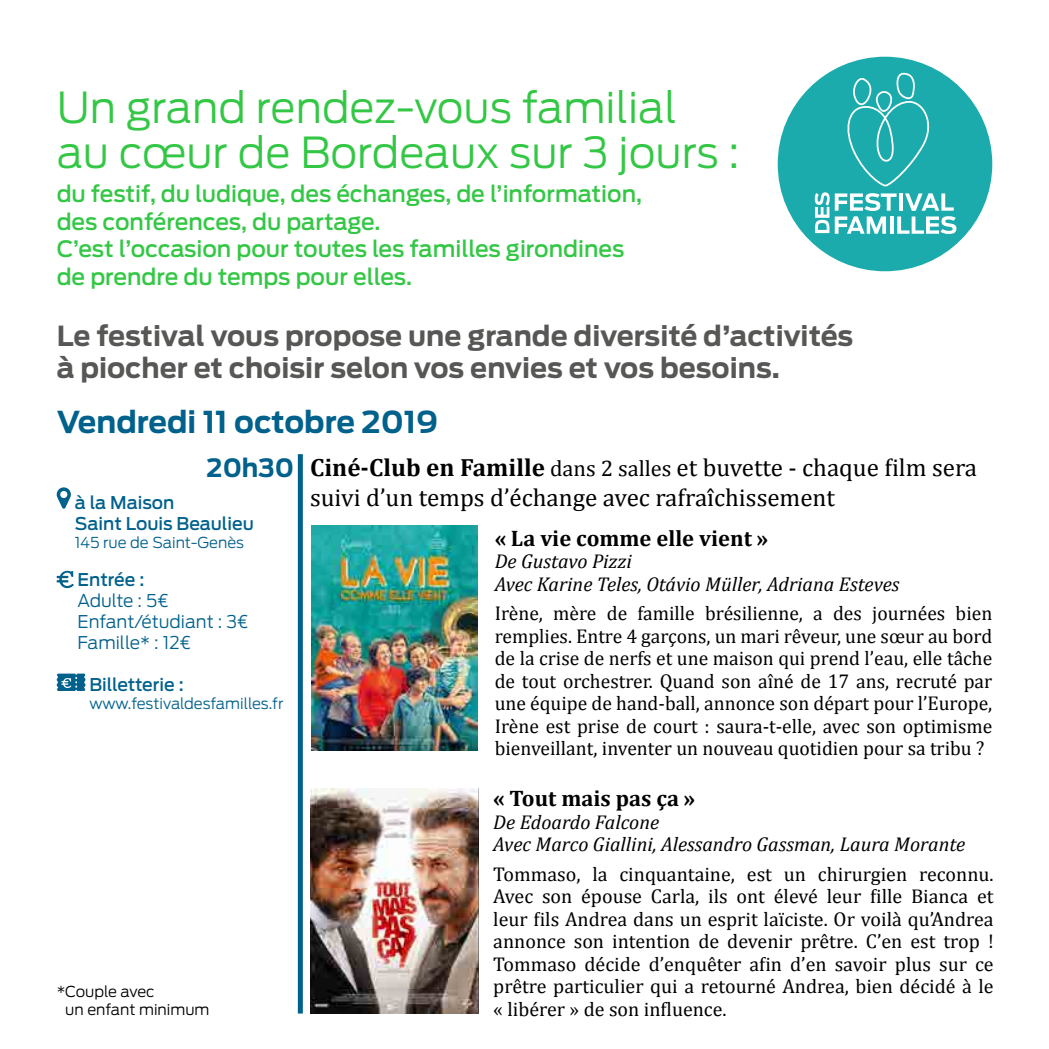
<style>
.page{position:relative;width:1049px;height:1049px;background:#fff}
.page>*{position:absolute;margin:0;border:0;box-sizing:border-box;transform-origin:0 0}
.t1{font:300 42.5px/45px "Antenna";color:#33c745}
.t2{font:700 30px "Antenna";color:#00618c}
.t3{font:700 27.5px/32.5px "Antenna";color:#575756}
.t4{font:25px/30px "Cambria";color:#000}
.t5{font:700 25px "Antenna";color:#00618c}
.t6{font:500 22.5px/27.5px "Antenna";color:#33c745}
.t7{font:700 22.5px "Cambria";color:#000}
.t8{font:20px/22.5px "Cambria";color:#000;text-align:justify}
.t9{font:italic 20px/22.5px "Cambria";color:#000}
.t10{font:500 17.5px/21px "Antenna";color:#00618c}
.t11{font:300 17.5px/21px "Antenna";color:#00618c}
.t12{font:300 15px "Antenna";color:#00618c}
.t13{font:300 15px/18px "Antenna";color:#000}
.s1{font-weight:700}
.s2{font-size:22.5px}
</style>
<div class="page">
<img style="left:310px;top:788px;width:169px;height:225px">
<img style="left:312px;top:526px;width:165px;height:225px">
<svg style="left:57px;top:487px;width:14px;height:22px"></svg>
<svg style="left:57px;top:571px;width:17px;height:17px"></svg>
<svg style="left:57px;top:673px;width:29px;height:18px"></svg>
<div style="left:298px;top:454px;width:5px;height:559px;background:#00618c"></div>
<div style="left:778px;top:57px;width:214px;height:214px;background:#1cabad;border-radius:50%"></div>
<svg style="left:815px;top:72px;width:141px;height:162px"></svg>
<h1 class="t1" style="left:57px;top:85px;width:684px">Un grand rendez-vous familial au cœur de Bordeaux sur 3 jours :</h1>
<p class="t6" style="left:57px;top:180px;width:587px">du festif, du ludique, des échanges, de l’information, des conférences, du partage.<br>C’est l’occasion pour toutes les familles girondines de prendre du temps pour elles.</p>
<h3 class="t3" style="left:57px;top:319px;width:798px">Le festival vous propose une grande diversité d’activités à piocher et choisir selon vos envies et vos besoins.</h3>
<h2 class="t2" style="left:57px;top:404px;width:383px">Vendredi 11 octobre 2019</h2>
<p class="t4" style="left:310px;top:453px;width:668px"><span class="s1">Ciné-Club en Famille</span> <span class="s2">dans 2 salles</span> et buvette - chaque film sera suivi d’un temps d’échange avec rafraîchissement</p>
<p class="t7" style="left:495px;top:522px;width:275px">« La vie comme elle vient »</p>
<p class="t9" style="left:495px;top:549px;width:406px">De Gustavo Pizzi<br>Avec Karine Teles, Otávio Müller, Adriana Esteves</p>
<p class="t8" style="left:495px;top:602px;width:499px">Irène, mère de famille brésilienne, a des journées bien remplies. Entre 4 garçons, un mari rêveur, une sœur au bord de la crise de nerfs et une maison qui prend l’eau, elle tâche de tout orchestrer. Quand son aîné de 17 ans, recruté par une équipe de hand-ball, annonce son départ pour l’Europe, Irène est prise de court : saura-t-elle, avec son optimisme bienveillant, inventer un nouveau quotidien pour sa tribu ?</p>
<p class="t7" style="left:493px;top:782px;width:204px">« Tout mais pas ça »</p>
<p class="t9" style="left:493px;top:809px;width:473px">De Edoardo Falcone<br>Avec Marco Giallini, Alessandro Gassman, Laura Morante</p>
<p class="t8" style="left:493px;top:862px;width:502px">Tommaso, la cinquantaine, est un chirurgien reconnu.<br>Avec son épouse Carla, ils ont élevé leur fille Bianca et leur fils Andrea dans un esprit laïciste. Or voilà qu’Andrea annonce son intention de devenir prêtre. C’en est trop !<br>Tommaso décide d’enquêter afin d’en savoir plus sur ce prêtre particulier qui a retourné Andrea, bien décidé à le « libérer » de son influence.</p>
<p class="t5" style="left:207px;top:453px;width:89px">20h30</p>
<p class="t10" style="left:75px;top:492px;width:180px">à la Maison<br>Saint Louis Beaulieu</p>
<p class="t12" style="left:75px;top:533px;width:171px">145 rue de Saint-Genès</p>
<p class="t10" style="left:78px;top:569px;width:68px">Entrée :</p>
<p class="t11" style="left:78px;top:590px;width:173px">Adulte : 5€<br>Enfant/étudiant : 3€<br>Famille* : 12€</p>
<p class="t10" style="left:89px;top:674px;width:96px">Billetterie :</p>
<p class="t12" style="left:89px;top:694px;width:196px">www.festivaldesfamilles.fr</p>
<p class="t13" style="left:65px;top:982px;width:146px;text-indent:-9px">*Couple avec<br>un enfant minimum</p>
</div>
